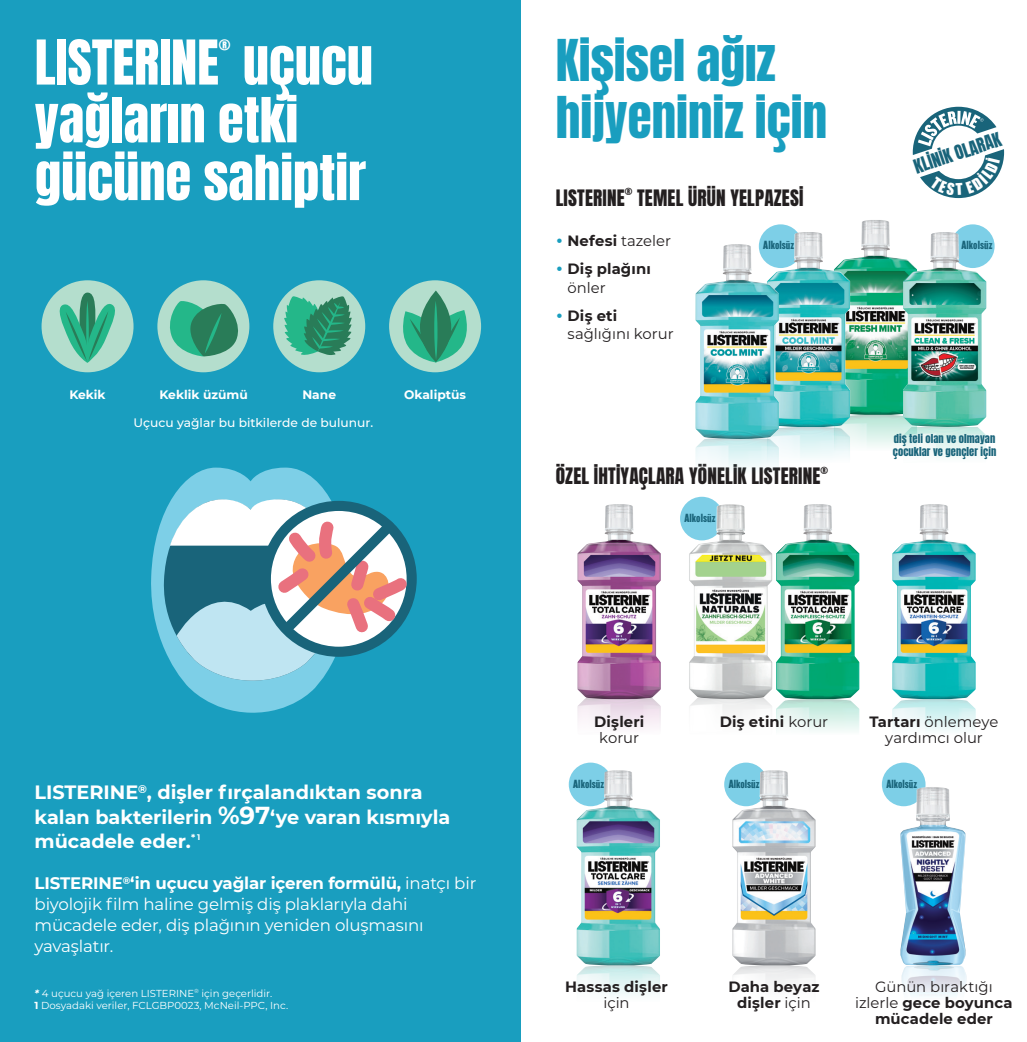
<style>
.page{position:relative;width:1027px;height:1042px;background:#fff}
.page>*{position:absolute;margin:0;border:0;box-sizing:border-box;transform-origin:0 0}
.t1{font:52.5px/57.8px "Anton";color:#fff}
.t2{font:49px/57.8px "Anton";color:#199ebf}
.t3{font:700 19.25px/24.5px "Montserrat";color:#fff}
.t4{font:19.25px "Anton";letter-spacing:.01em;color:#231f20}
.t5{font:17.32px "Anton";color:#fff}
.t6{font:16.97px "Anton";color:#19647a}
.t7{font:16.62px/21px "Montserrat";letter-spacing:-.01em;color:#fff}
.t8{font:700 14.88px/15.8px "Montserrat";letter-spacing:.01em;color:#231f20;text-align:center}
.t9{font:14.88px/18.4px "Montserrat";color:#231f20}
.t10{font:12.25px "Knockout HTF69 Full Liteweight";letter-spacing:.005em;color:#19647a}
.t11{font:500 12.25px "Montserrat";color:#fff}
.t12{font:700 12.25px "Montserrat";color:#fff}
.t13{font:11.2px "Anton";color:#231f20}
.t14{font:10.5px/13.5px "Anton";letter-spacing:.005em;color:#19647a}
.t15{font:10.15px/12.2px "Montserrat";color:#fff}
.s1{font-size:24.5px}
.s2{font-weight:700}
.s3{font-weight:700;font-style:italic}
.s4{font-family:"Gotham";font-weight:700;color:#199ebf}
.s5{font-family:"Gotham";color:#199ebf}
.s6{font-weight:400}
</style>
<div class="page">
<div style="left:569px;top:762px;width:43px;height:44px;background:#7dcfe7;border-radius:50%"></div>
<div style="left:882px;top:762px;width:43px;height:44px;background:#7dcfe7;border-radius:50%"></div>
<div style="left:724px;top:762px;width:44px;height:44px;background:#7dcfe7;border-radius:50%"></div>
<div style="left:0;top:0;width:521px;height:1042px;background:#199ebf"></div>
<img style="left:776px;top:504px;width:83px;height:227px">
<img style="left:892px;top:504px;width:84px;height:227px">
<img style="left:577px;top:504px;width:84px;height:192px">
<img style="left:732px;top:770px;width:84px;height:216px">
<img style="left:901px;top:965px;width:66px;height:31px">
<img style="left:850px;top:220px;width:53px;height:227px">
<img style="left:577px;top:770px;width:83px;height:226px">
<img style="left:779px;top:232px;width:71px;height:226px">
<img style="left:695px;top:439px;width:84px;height:29px">
<img style="left:577px;top:696px;width:84px;height:33px">
<svg style="left:759px;top:224px;width:43px;height:44px"></svg>
<div style="left:680px;top:497px;width:44px;height:43px;background:#7dcfe7;border-radius:50%"></div>
<div style="left:951px;top:224px;width:43px;height:44px;background:#7dcfe7;border-radius:50%"></div>
<img style="left:695px;top:244px;width:84px;height:195px">
<img style="left:903px;top:232px;width:83px;height:225px">
<div style="left:42px;top:280px;width:92px;height:92px;background:#b4decd;border-radius:50%"></div>
<svg style="left:56px;top:293px;width:63px;height:70px"></svg>
<div style="left:273px;top:280px;width:92px;height:92px;background:#b4decd;border-radius:50%"></div>
<svg style="left:284px;top:296px;width:68px;height:59px"></svg>
<div style="left:389px;top:280px;width:92px;height:92px;background:#b4decd;border-radius:50%"></div>
<svg style="left:399px;top:290px;width:72px;height:72px"></svg>
<div style="left:157px;top:280px;width:92px;height:92px;background:#b4decd;border-radius:50%"></div>
<svg style="left:165px;top:300px;width:78px;height:57px"></svg>
<svg style="left:151px;top:467px;width:179px;height:246px;fill:#7dcfe7"></svg>
<svg style="left:162px;top:499px;width:255px;height:182px;background:#90b4be"></svg>
<img style="left:689px;top:504px;width:83px;height:195px">
<img style="left:900px;top:787px;width:65px;height:178px">
<svg style="left:913px;top:107px;width:91px;height:91px"></svg>
<h1 class="t1" style="left:35px;top:38px;width:186px">LISTERINE</h1>
<p class="t5" style="left:219px;top:36px;width:13px">®</p>
<h1 class="t1" style="left:35px;top:38px;width:340px;text-indent:208px">uçucu yağların etki gücüne sahiptir</h1>
<p class="t12" style="left:69px;top:386px;width:38px">Kekik</p>
<p class="t12" style="left:159px;top:386px;width:90px">Keklik üzümü</p>
<p class="t12" style="left:302px;top:386px;width:35px">Nane</p>
<p class="t12" style="left:404px;top:386px;width:63px">Okaliptüs</p>
<p class="t11" style="left:134px;top:414px;width:241px">Uçucu yağlar bu bitkilerde de bulunur.</p>
<p class="t3" style="left:35px;top:779px;width:417px">LISTERINE<sup>®</sup>, dişler fırçalandıktan sonra kalan bakterilerin <span class="s1">%97</span>‘ye varan kısmıyla mücadele eder.<sup>*</sup> <sup>1</sup></p>
<p class="t7" style="left:35px;top:872px;width:443px"><span class="s2">LISTERINE</span><sup>®</sup><span class="s2">‘in uçucu yağlar içeren formülü,</span> inatçı bir biyolojik film haline gelmiş diş plaklarıyla dahi mücadele eder, diş plağının yeniden oluşmasını yavaşlatır.</p>
<p class="t15" style="left:35px;top:986px;width:255px"><span class="s3">*</span> 4 uçucu yağ içeren LISTERINE<sup>®</sup> için geçerlidir.<br><span class="s2">1</span> Dosyadaki veriler, FCLGBP0023, McNeil-PPC, Inc.</p>
<h2 class="t2" style="left:556px;top:35px;width:273px">Kişisel ağız hijyeniniz için</h2>
<p class="t4" style="left:556px;top:188px;width:71px">LISTERINE</p>
<p class="t13" style="left:625px;top:186px;width:9px">®</p>
<p class="t4" style="left:637px;top:188px;width:168px">TEMEL ÜRÜN YELPAZESİ</p>
<p class="t10" style="left:763px;top:239px;width:32px">Alkolsüz</p>
<p class="t9" style="left:556px;top:231px;width:117px"><span class="s4">•</span> <span class="s2">Nefesi</span> tazeler</p>
<p class="t8" style="left:567px;top:259px;width:85px;line-height:18.4px;text-align:left;text-indent:-12px"><span class="s5">•</span> Diş plağını <span class="s6">önler</span></p>
<p class="t9" style="left:567px;top:306px;width:108px;text-indent:-12px"><span class="s4">•</span> <span class="s2">Diş eti </span>sağlığını korur</p>
<p class="t4" style="left:556px;top:466px;width:266px">ÖZEL İHTİYAÇLARA YÖNELİK LISTERINE</p>
<p class="t13" style="left:820px;top:464px;width:9px">®</p>
<p class="t10" style="left:684px;top:511px;width:32px">Alkolsüz</p>
<p class="t6" style="left:912px;top:159px;width:92px;rotate:-18deg">KLİNİK OLARAK</p>
<p class="t10" style="left:961px;top:238px;width:32px">Alkolsüz</p>
<p class="t14" style="left:893px;top:432px;width:105px">diş teli olan ve olmayan çocuklar ve gençler için</p>
<p class="t8" style="left:594px;top:713px;width:52px">Dişleri</p>
<p class="t8" style="left:720px;top:713px;width:110px">Diş etini <span class="s6">korur</span></p>
<p class="t9" style="left:599px;top:728px;width:41px">korur</p>
<p class="t9" style="left:869px;top:713px;width:130px;line-height:15.8px;text-align:center"><span class="s2">Tartarı</span> önlemeye yardımcı olur</p>
<p class="t10" style="left:573px;top:777px;width:32px">Alkolsüz</p>
<p class="t10" style="left:729px;top:777px;width:32px">Alkolsüz</p>
<p class="t10" style="left:886px;top:777px;width:32px">Alkolsüz</p>
<p class="t8" style="left:565px;top:978px;width:104px">Hassas dişler</p>
<p class="t9" style="left:603px;top:993px;width:28px">için</p>
<p class="t8" style="left:728px;top:978px;width:93px">Daha beyaz dişler <span class="s6">için</span></p>
<p class="t8" style="left:855px;top:978px;width:159px"><span class="s6">Günün bıraktığı izlerle</span> gece boyunca mücadele eder</p>
</div>
